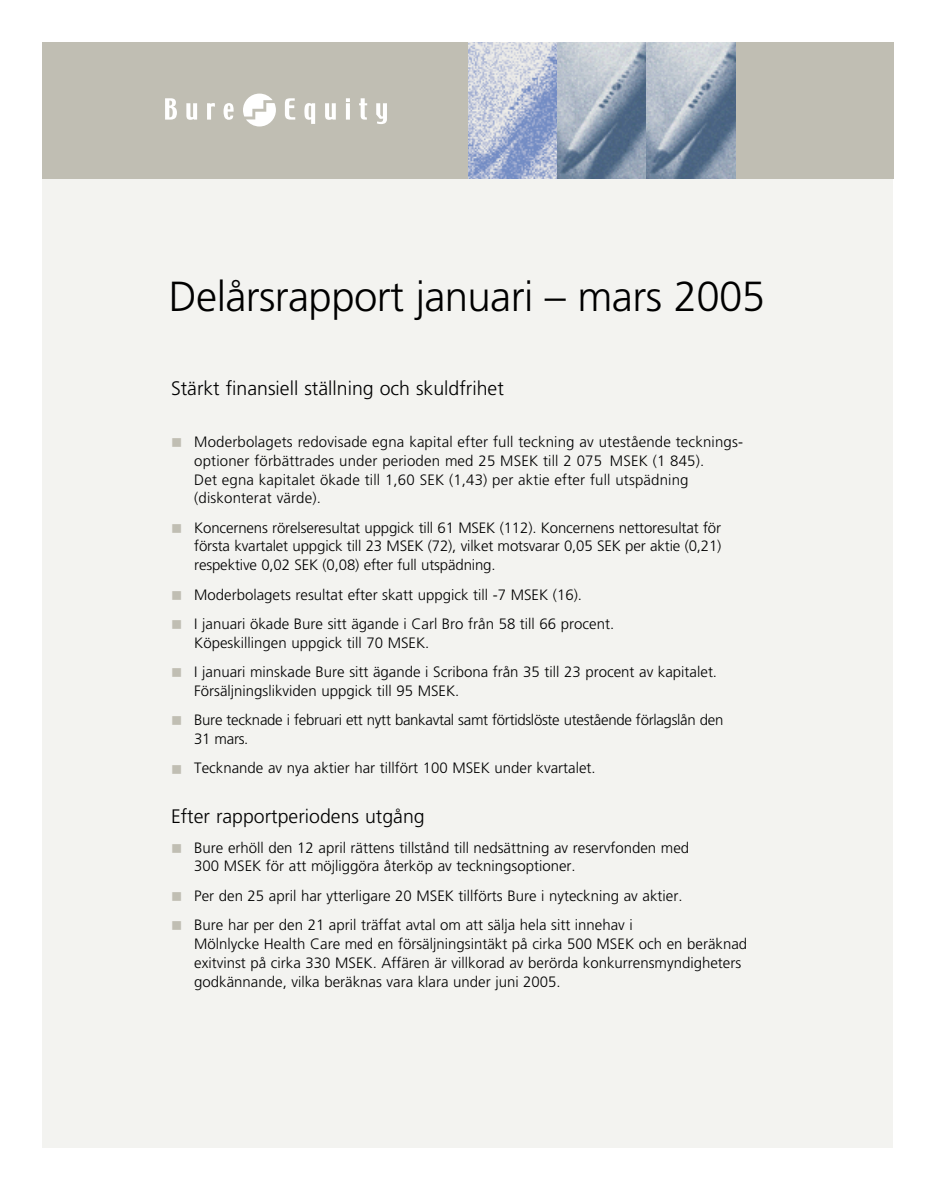
<style>
.page{position:relative;width:936px;height:1191px;background:#fff}
.page>*{position:absolute;margin:0;border:0;box-sizing:border-box;transform-origin:0 0}
.A_rubrik{font:300 42px "Frutiger";letter-spacing:-.015em;color:#000}
.A_rubrik-2{font:300 19.5px "Frutiger";color:#000}
.t1{font:300 15px/18.8px "Frutiger";color:#000}
.t2{font:300 15px/18.8px "Frutiger";letter-spacing:-.02em;color:#000}
.s1{color:#c0beb3}
</style>
<div class="page">
<div style="left:43px;top:43px;width:850px;height:1105px;background:#f3f3f0"></div>
<div style="left:43px;top:43px;width:491px;height:136px;background:#c0beb3"></div>
<img style="left:468px;top:43px;width:89px;height:136px">
<svg style="left:557px;top:43px;width:89px;height:136px;background:#93a2b3"></svg>
<svg style="left:646px;top:43px;width:90px;height:136px;background:#93a2b3"></svg>
<div style="left:736px;top:43px;width:157px;height:136px;background:#c0beb3"></div>
<svg style="left:165px;top:98px;width:12px;height:22px"></svg>
<svg style="left:186px;top:103px;width:11px;height:17px"></svg>
<svg style="left:207px;top:103px;width:8px;height:17px"></svg>
<svg style="left:223px;top:103px;width:10px;height:17px"></svg>
<svg style="left:285px;top:98px;width:10px;height:22px"></svg>
<svg style="left:304px;top:103px;width:11px;height:21px"></svg>
<svg style="left:325px;top:103px;width:11px;height:17px"></svg>
<svg style="left:346px;top:98px;width:4px;height:4px"></svg>
<hr style="left:346px;top:103px;width:4px;height:17px;background:#fff">
<svg style="left:359px;top:98px;width:8px;height:22px"></svg>
<svg style="left:376px;top:103px;width:11px;height:21px"></svg>
<svg style="left:243px;top:94px;width:33px;height:32px"></svg>
<p class="A_rubrik" style="left:169px;top:273px;width:597px">Delårsrapport januari – mars 2005</p>
<p class="A_rubrik-2" style="left:171px;top:377px;width:334px">Stärkt finansiell ställning och skuldfrihet</p>
<p class="t1" style="left:194px;top:432px;width:550px;text-indent:-23px"><span class="s1">■</span> Moderbolagets redovisade egna kapital efter full teckning av utestående tecknings&shy;optioner förbättrades under perioden med 25 MSEK till 2 075 MSEK (1 845).<br>Det egna kapitalet ökade till 1,60 SEK (1,43) per aktie efter full utspädning (diskonterat värde).</p>
<p class="t1" style="left:194px;top:518px;width:528px;text-align:justify;text-indent:-23px"><span class="s1">■</span> Koncernens rörelseresultat uppgick till 61 MSEK (112). Koncernens nettoresultat för första kvartalet uppgick till 23 MSEK (72), vilket motsvarar 0,05 SEK per aktie (0,21) respektive 0,02 SEK (0,08) efter full utspädning.</p>
<p class="t1" style="left:171px;top:585px;width:412px"><span class="s1">■</span> Moderbolagets resultat efter skatt uppgick till -7 MSEK (16).</p>
<p class="t1" style="left:194px;top:614px;width:421px;text-indent:-23px"><span class="s1">■</span> I januari ökade Bure sitt ägande i Carl Bro från 58 till 66 procent.<br>Köpeskillingen uppgick till 70 MSEK.</p>
<p class="t1" style="left:194px;top:662px;width:524px;text-indent:-23px"><span class="s1">■</span> I januari minskade Bure sitt ägande i Scribona från 35 till 23 procent av kapitalet.<br>Försäljningslikviden uppgick till 95 MSEK.</p>
<p class="t2" style="left:194px;top:710px;width:530px;text-indent:-23px"><span class="s1">■</span> Bure tecknade i februari ett nytt bankavtal samt förtidslöste utestående förlagslån den<br>31 mars.</p>
<p class="t1" style="left:171px;top:759px;width:426px"><span class="s1">■</span> Tecknande av nya aktier har tillfört 100 MSEK under kvartalet.</p>
<p class="A_rubrik-2" style="left:171px;top:805px;width:255px">Efter rapportperiodens utgång</p>
<p class="t1" style="left:194px;top:838px;width:496px;text-indent:-23px"><span class="s1">■</span> Bure erhöll den 12 april rättens tillstånd till nedsättning av reservfonden med<br>300 MSEK för att möjliggöra återköp av teckningsoptioner.</p>
<p class="t1" style="left:171px;top:886px;width:513px"><span class="s1">■</span> Per den 25 april har ytterligare 20 MSEK tillförts Bure i nyteckning av aktier.</p>
<p class="t1" style="left:194px;top:915px;width:554px;text-indent:-23px"><span class="s1">■</span> Bure har per den 21 april träffat avtal om att sälja hela sitt innehav i<br>Mölnlycke Health Care med en försäljningsintäkt på cirka 500 MSEK och en beräknad exitvinst på cirka 330 MSEK. Affären är villkorad av berörda konkurrensmyndigheters godkännande, vilka beräknas vara klara under juni 2005.</p>
</div>
